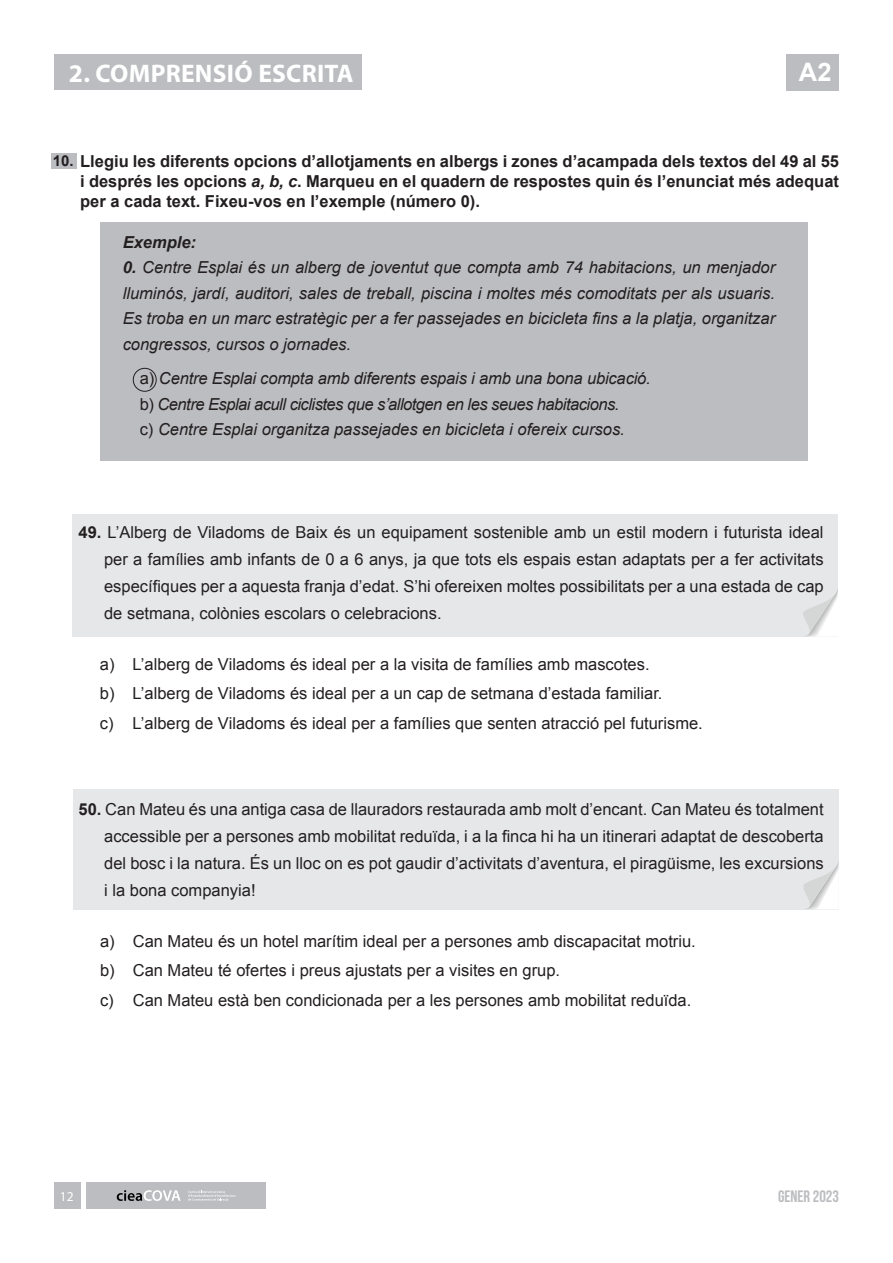
<style>
.page{position:relative;width:893px;height:1263px;background:#fff}
.page>*{position:absolute;margin:0;border:0;box-sizing:border-box;transform-origin:0 0}
.t1{font:700 25.5px "Myriad Pro";letter-spacing:.01em;color:#fff}
.t2{font:700 25.5px "Arial";color:#fff}
.t3{font:16.5px/27px "Arial";color:#231f20;text-align:justify}
.t4{font:italic 16.5px/25.5px "Arial";letter-spacing:-.01em;color:#231f20;text-align:justify}
.t5{font:700 16.5px/19.8px "Arial";color:#231f20;text-align:justify}
.t6{font:700 16.5px "Bebas Neue";color:#bcbdc0}
.t7{font:italic 700 16.5px "Arial";color:#231f20}
.t8{font:13.5px "Myriad Pro";color:#fff}
.s1{font-size:15px}
.s2{font-style:italic}
.s3{font-weight:700}
.s4{font-style:normal}
</style>
<div class="page">
<div style="left:54px;top:1182px;width:27px;height:27px;background:#bcbdc0"></div>
<div style="left:87px;top:1182px;width:179px;height:27px;background:#bcbdc0"></div>
<svg style="left:117px;top:1190px;width:64px;height:11px"></svg>
<svg style="left:188px;top:1190px;width:48px;height:10px"></svg>
<div style="left:787px;top:54px;width:52px;height:37px;background:#bcbdc0"></div>
<div style="left:101px;top:222px;width:707px;height:238px;background:#bcbdc0"></div>
<div style="left:51px;top:153px;width:26px;height:15px;background:#bcbdc0"></div>
<div style="left:133px;top:368px;width:24px;height:24px;border:1px solid #231f20;border-radius:50%"></div>
<div style="left:54px;top:54px;width:307px;height:35px;background:#bcbdc0"></div>
<div style="left:72px;top:514px;width:766px;height:123px;background:#e6e7e9"></div>
<svg style="left:803px;top:589px;width:35px;height:48px"></svg>
<div style="left:74px;top:789px;width:765px;height:120px;background:#e6e7e9"></div>
<svg style="left:787px;top:861px;width:52px;height:49px"></svg>
<h1 class="t1" style="left:69px;top:57px;width:286px">2. COMPRENSIÓ ESCRITA</h1>
<h1 class="t2" style="left:799px;top:56px;width:34px">A2</h1>
<p class="t5" style="left:80px;top:152px;width:760px;text-indent:-27px"><span class="s1">10.</span> Llegiu les diferents opcions d’allotjaments en albergs i zones d’acampada dels textos del 49 al 55 i després les opcions <span class="s2">a, b, c</span>. Marqueu en el quadern de respostes quin és l’enunciat més adequat per a cada text. Fixeu-vos en l’exemple (número 0).</p>
<p class="t7" style="left:123px;top:231px;width:75px">Exemple:</p>
<p class="t4" style="left:123px;top:255px;width:654px"><span class="s3">0.</span> Centre Esplai és un alberg de joventut que compta amb 74 habitacions, un menjador lluminós, jardí, auditori, sales de treball, piscina i moltes més comoditats per als usuaris.<br>Es troba en un marc estratègic per a fer passejades en bicicleta fins a la platja, organitzar congressos, cursos o jornades.</p>
<p class="t4" style="left:140px;top:366px;width:513px;text-align:left"><span class="s4">a)</span> Centre Esplai compta amb diferents espais i amb una bona ubicació. <span class="s4">b)</span> Centre Esplai acull ciclistes que s’allotgen en les seues habitacions.<br><span class="s4">c)</span> Centre Esplai organitza passejades en bicicleta i ofereix cursos.</p>
<p class="t3" style="left:104px;top:519px;width:721px;text-indent:-26px"><span class="s3">49.</span> L’Alberg de Viladoms de Baix és un equipament sostenible amb un estil modern i futurista ideal per a famílies amb infants de 0 a 6 anys, ja que tots els espais estan adaptats per a fer activitats específiques per a aquesta franja d’edat. S’hi ofereixen moltes possibilitats per a una estada de cap de setmana, colònies escolars o celebracions.</p>
<p class="t3" style="left:100px;top:649px;width:604px;line-height:29.5px;text-align:left">a) L’alberg de Viladoms és ideal per a la visita de famílies amb mascotes.<br>b) L’alberg de Viladoms és ideal per a un cap de setmana d’estada familiar.<br>c) L’alberg de Viladoms és ideal per a famílies que senten atracció pel futurisme.</p>
<p class="t3" style="left:104px;top:796px;width:721px;text-indent:-26px"><span class="s3">50.</span> Can Mateu és una antiga casa de llauradors restaurada amb molt d’encant. Can Mateu és totalment accessible per a persones amb mobilitat reduïda, i a la finca hi ha un itinerari adaptat de descoberta del bosc i la natura. És un lloc on es pot gaudir d’activitats d’aventura, el piragüisme, les excursions i la bona companyia!</p>
<p class="t3" style="left:100px;top:926px;width:597px;line-height:29.5px;text-align:left">a) Can Mateu és un hotel marítim ideal per a persones amb discapacitat motriu. b) Can Mateu té ofertes i preus ajustats per a visites en grup.<br>c) Can Mateu està ben condicionada per a les persones amb mobilitat reduïda.</p>
<p class="t8" style="left:60px;top:1188px;width:15px">12</p>
<p class="t6" style="left:778px;top:1187px;width:62px">GENER 2023</p>
</div>
